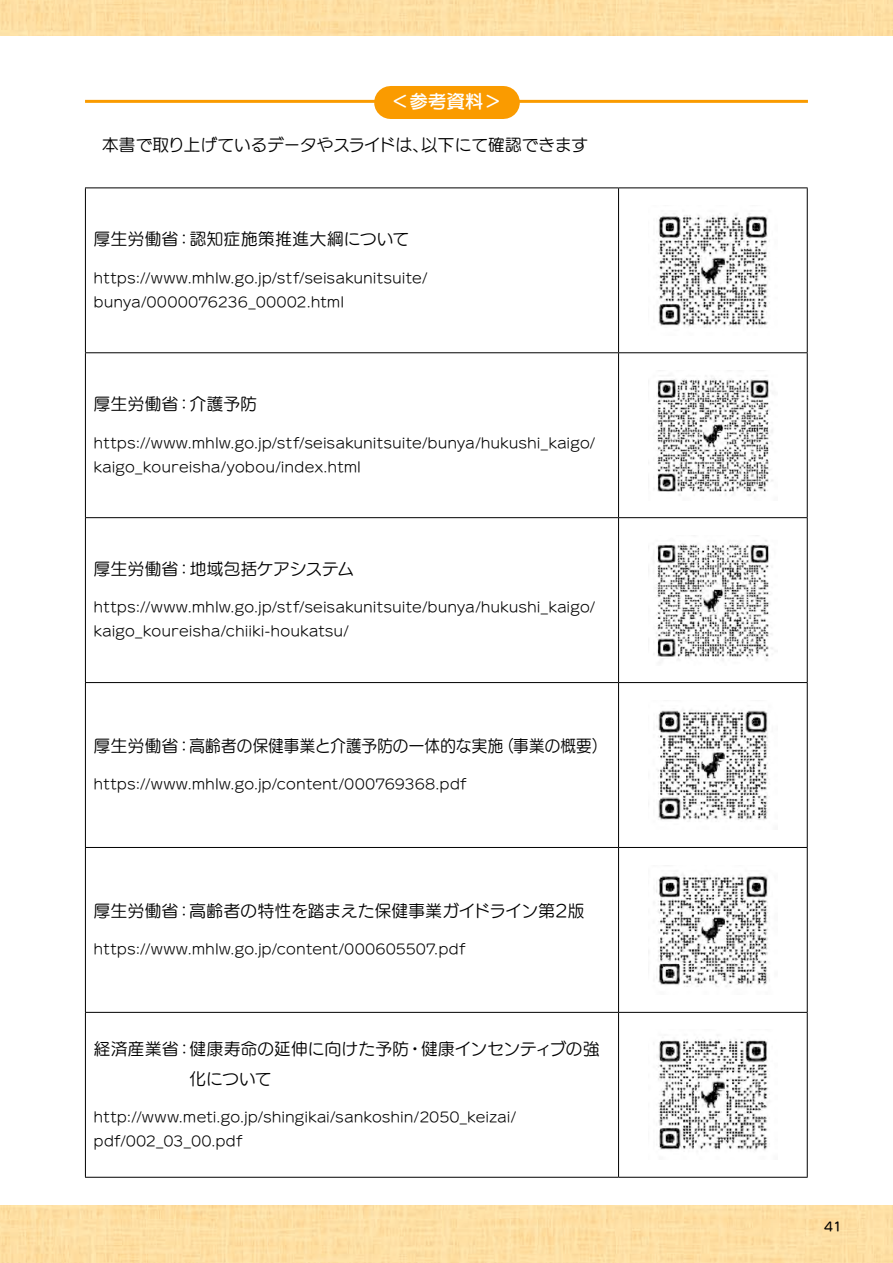
<style>
.page{position:relative;width:893px;height:1263px;background:#fff}
.page>*{position:absolute;margin:0;border:0;box-sizing:border-box;transform-origin:0 0}
.t1{font:18px "UD Marugo Large Pro DB";color:#fff}
.t2{font:16.5px/30px "UD Marugo Large Pro M";letter-spacing:.015em;color:#000}
.t3{font:16.5px "UD Marugo Large Pro M";letter-spacing:.035em;color:#000}
.t4{font:13.2px/24px "UD Marugo Large Pro M";letter-spacing:.045em;color:#000}
.t5{font:12px "UD Marugo Large Pro DB";color:#000}
</style>
<div class="page">
<div style="left:0;top:1205px;width:893px;height:58px;background:#fedea3"></div>
<div style="left:0;top:0;width:893px;height:35px;background:#fedfa3"></div>
<div style="left:391px;top:86px;width:111px;height:33px;background:#fa9b00"></div>
<hr style="left:502px;top:86px;width:1px;height:33px;background:#fa9b00">
<hr style="left:85px;top:100px;width:723px;height:3px;background:#fa9b00">
<hr style="left:85px;top:187px;width:534px;height:1px;background:#000">
<hr style="left:85px;top:188px;width:1px;height:164px;background:#000">
<hr style="left:619px;top:187px;width:189px;height:1px;background:#000">
<hr style="left:618px;top:188px;width:1px;height:164px;background:#000">
<hr style="left:807px;top:188px;width:1px;height:164px;background:#000">
<hr style="left:85px;top:352px;width:534px;height:1px;background:#000">
<hr style="left:85px;top:353px;width:1px;height:164px;background:#000">
<hr style="left:619px;top:352px;width:189px;height:1px;background:#000">
<hr style="left:618px;top:353px;width:1px;height:164px;background:#000">
<hr style="left:807px;top:353px;width:1px;height:164px;background:#000">
<hr style="left:85px;top:517px;width:534px;height:1px;background:#000">
<hr style="left:85px;top:518px;width:1px;height:164px;background:#000">
<hr style="left:619px;top:517px;width:189px;height:1px;background:#000">
<hr style="left:618px;top:518px;width:1px;height:164px;background:#000">
<hr style="left:807px;top:518px;width:1px;height:164px;background:#000">
<hr style="left:85px;top:682px;width:534px;height:1px;background:#000">
<hr style="left:85px;top:683px;width:1px;height:164px;background:#000">
<hr style="left:619px;top:682px;width:189px;height:1px;background:#000">
<hr style="left:618px;top:683px;width:1px;height:164px;background:#000">
<hr style="left:807px;top:683px;width:1px;height:164px;background:#000">
<hr style="left:85px;top:847px;width:534px;height:1px;background:#000">
<hr style="left:85px;top:848px;width:1px;height:164px;background:#000">
<hr style="left:619px;top:847px;width:189px;height:1px;background:#000">
<hr style="left:618px;top:848px;width:1px;height:164px;background:#000">
<hr style="left:807px;top:848px;width:1px;height:164px;background:#000">
<hr style="left:85px;top:1012px;width:534px;height:1px;background:#000">
<hr style="left:85px;top:1013px;width:1px;height:164px;background:#000">
<hr style="left:619px;top:1012px;width:189px;height:1px;background:#000">
<hr style="left:618px;top:1013px;width:1px;height:164px;background:#000">
<hr style="left:807px;top:1013px;width:1px;height:164px;background:#000">
<hr style="left:85px;top:1177px;width:534px;height:1px;background:#000">
<hr style="left:619px;top:1177px;width:189px;height:1px;background:#000">
<img style="left:658px;top:213px;width:112px;height:115px">
<img style="left:656px;top:375px;width:117px;height:121px">
<img style="left:656px;top:535px;width:117px;height:126px">
<img style="left:656px;top:709px;width:114px;height:111px">
<img style="left:648px;top:874px;width:122px;height:113px">
<img style="left:658px;top:1035px;width:112px;height:116px">
<h1 class="t1" style="left:391px;top:86px;width:112px">＜参考資料＞</h1>
<p class="t2" style="left:102px;top:128px;width:487px">本書で取り上げているデータやスライドは、以下にて確認できます</p>
<p class="t3" style="left:94px;top:225px;width:317px">厚生労働省：認知症施策推進大綱について</p>
<p class="t4" style="left:94px;top:264px;width:335px">https://www.mhlw.go.jp/stf/seisakunitsuite/ bunya/0000076236_00002.html</p>
<p class="t2" style="left:94px;top:387px;width:165px">厚生労働省：介護予防</p>
<p class="t4" style="left:94px;top:429px;width:503px">https://www.mhlw.go.jp/stf/seisakunitsuite/bunya/hukushi_kaigo/ kaigo_koureisha/yobou/index.html</p>
<p class="t2" style="left:94px;top:552px;width:262px">厚生労働省：地域包括ケアシステム</p>
<p class="t4" style="left:94px;top:594px;width:503px">https://www.mhlw.go.jp/stf/seisakunitsuite/bunya/hukushi_kaigo/ kaigo_koureisha/chiiki-houkatsu/</p>
<p class="t2" style="left:94px;top:729px;width:515px">厚生労働省：高齢者の保健事業と介護予防の一体的な実施（事業の概要）</p>
<p class="t4" style="left:94px;top:771px;width:374px">https://www.mhlw.go.jp/content/000769368.pdf</p>
<p class="t2" style="left:94px;top:894px;width:492px">厚生労働省：高齢者の特性を踏まえた保健事業ガイドライン第2版</p>
<p class="t4" style="left:94px;top:936px;width:373px">https://www.mhlw.go.jp/content/000605507.pdf</p>
<p class="t2" style="left:190px;top:1032px;width:411px;text-indent:-96px">経済産業省：健康寿命の延伸に向けた予防・健康インセンティブの強化について</p>
<p class="t4" style="left:94px;top:1104px;width:424px">http://www.meti.go.jp/shingikai/sankoshin/2050_keizai/ pdf/002_03_00.pdf</p>
<p class="t5" style="left:824px;top:1215px;width:19px">41</p>
</div>
